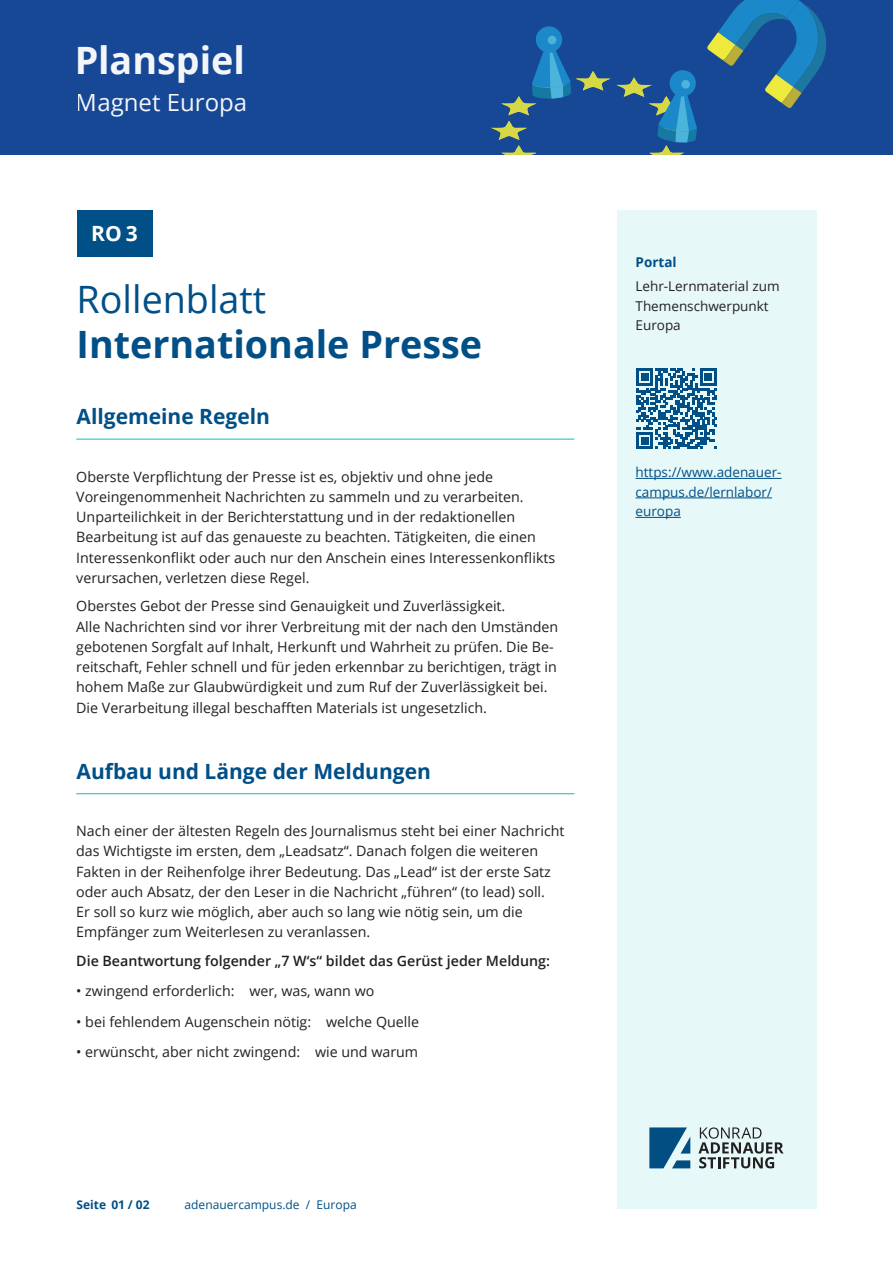
<style>
.page{position:relative;width:893px;height:1263px;background:#fff}
.page>*{position:absolute;margin:0;border:0;box-sizing:border-box;transform-origin:0 0}
.t1{font:700 37.65px "Open Sans";color:#014f87}
.t2{font:37.65px "Open Sans";color:#014f87}
.t3{font:700 37.65px "Open Sans";color:#fff}
.t4{font:24px "Open Sans";color:#fff}
.t5{font:700 21px "Open Sans";color:#014f87}
.t6{font:700 21px "Open Sans";color:#fff}
.t7{font:14.25px/20.2px "Open Sans";color:#231f20}
.t8{font:600 14.25px "Open Sans";color:#231f20}
.t9{font:13.5px/19.5px "Open Sans";color:#014f87}
.t10{font:13.5px/19.5px "Open Sans";color:#231f20}
.t11{font:700 13.5px "Open Sans";color:#014f87}
.t12{font:12px "Open Sans";color:#014f87}
.t13{font:700 12px "Open Sans";color:#014f87}
</style>
<div class="page">
<div style="left:617px;top:210px;width:199px;height:999px;background:#e7f8f8"></div>
<svg style="left:698px;top:1127px;width:86px;height:41px"></svg>
<svg style="left:649px;top:1127px;width:41px;height:41px"></svg>
<hr style="left:635px;top:478px;width:146px;height:1px;background:#014f87">
<hr style="left:635px;top:497px;width:137px;height:1px;background:#014f87">
<hr style="left:635px;top:517px;width:46px;height:1px;background:#014f87">
<svg style="left:636px;top:368px;width:81px;height:81px"></svg>
<div style="left:77px;top:210px;width:76px;height:46px;background:#014f87"></div>
<hr style="left:77px;top:439px;width:497px;height:1px;background:#14bbbb">
<hr style="left:77px;top:793px;width:497px;height:1px;background:#14bbbb">
<div style="left:0;top:0;width:893px;height:154px;background:#174895"></div>
<svg style="left:707px;top:0;width:120px;height:108px"></svg>
<div style="left:535px;top:26px;width:27px;height:27px;background:#1b88c9;border-radius:50%"></div>
<div style="left:548px;top:36px;width:9px;height:8px;background:#4cb3da;border-radius:50%"></div>
<svg style="left:491px;top:51px;width:206px;height:103px"></svg>
<div style="left:681px;top:80px;width:9px;height:9px;background:#4cb3da;border-radius:50%"></div>
<h1 class="t3" style="left:74px;top:34px;width:172px">Planspiel</h1>
<h2 class="t4" style="left:76px;top:86px;width:173px">Magnet Europa</h2>
<h3 class="t6" style="left:91px;top:219px;width:48px">RO 3</h3>
<h1 class="t2" style="left:77px;top:273px;width:191px">Rollenblatt</h1>
<h1 class="t1" style="left:77px;top:318px;width:407px">Internationale Presse</h1>
<h3 class="t5" style="left:77px;top:402px;width:195px">Allgemeine Regeln</h3>
<p class="t7" style="left:76px;top:466px;width:481px">Oberste Verpflichtung der Presse ist es, objektiv und ohne jede Voreingenommenheit Nachrichten zu sammeln und zu verarbeiten.<br>Unparteilichkeit in der Berichterstattung und in der redaktionellen Bearbeitung ist auf das genaueste zu beachten. Tätigkeiten, die einen Interessenkonflikt oder auch nur den Anschein eines Interessenkonflikts verursachen, verletzen diese Regel.</p>
<p class="t7" style="left:76px;top:596px;width:484px">Oberstes Gebot der Presse sind Genauigkeit und Zuverlässigkeit.<br>Alle Nachrichten sind vor ihrer Verbreitung mit der nach den Umständen gebotenen Sorgfalt auf Inhalt, Herkunft und Wahrheit zu prüfen. Die Be&shy;reitschaft, Fehler schnell und für jeden erkennbar zu berichtigen, trägt in hohem Maße zur Glaubwürdigkeit und zum Ruf der Zuverlässigkeit bei.<br>Die Verarbeitung illegal beschafften Materials ist ungesetzlich.</p>
<h3 class="t5" style="left:77px;top:756px;width:356px">Aufbau und Länge der Meldungen</h3>
<p class="t7" style="left:76px;top:820px;width:490px">Nach einer der ältesten Regeln des Journalismus steht bei einer Nachricht das Wichtigste im ersten, dem „Leadsatz“. Danach folgen die weiteren Fakten in der Reihenfolge ihrer Bedeutung. Das „Lead“ ist der erste Satz oder auch Absatz, der den Leser in die Nachricht „führen“ (to lead) soll.<br>Er soll so kurz wie möglich, aber auch so lang wie nötig sein, um die Empfänger zum Weiterlesen zu veranlassen.</p>
<p class="t8" style="left:76px;top:951px;width:475px">Die Beantwortung folgender „7 W‘s“ bildet das Gerüst jeder Meldung:</p>
<p class="t7" style="left:76px;top:981px;width:300px">• zwingend erforderlich: wer, was, wann wo</p>
<p class="t7" style="left:76px;top:1011px;width:344px">• bei fehlendem Augenschein nötig: welche Quelle</p>
<p class="t7" style="left:76px;top:1042px;width:343px">• erwünscht, aber nicht zwingend: wie und warum</p>
<p class="t13" style="left:77px;top:1196px;width:75px">Seite 01 / 02</p>
<p class="t12" style="left:185px;top:1196px;width:174px">adenauercampus.de / Europa</p>
<p class="t11" style="left:635px;top:253px;width:43px">Portal</p>
<p class="t10" style="left:635px;top:276px;width:146px">Lehr-Lernmaterial zum<br>Themenschwerpunkt<br>Europa</p>
<p class="t9" style="left:635px;top:462px;width:148px">https://www.adenauer&shy;campus.de/lernlabor/ europa</p>
</div>
